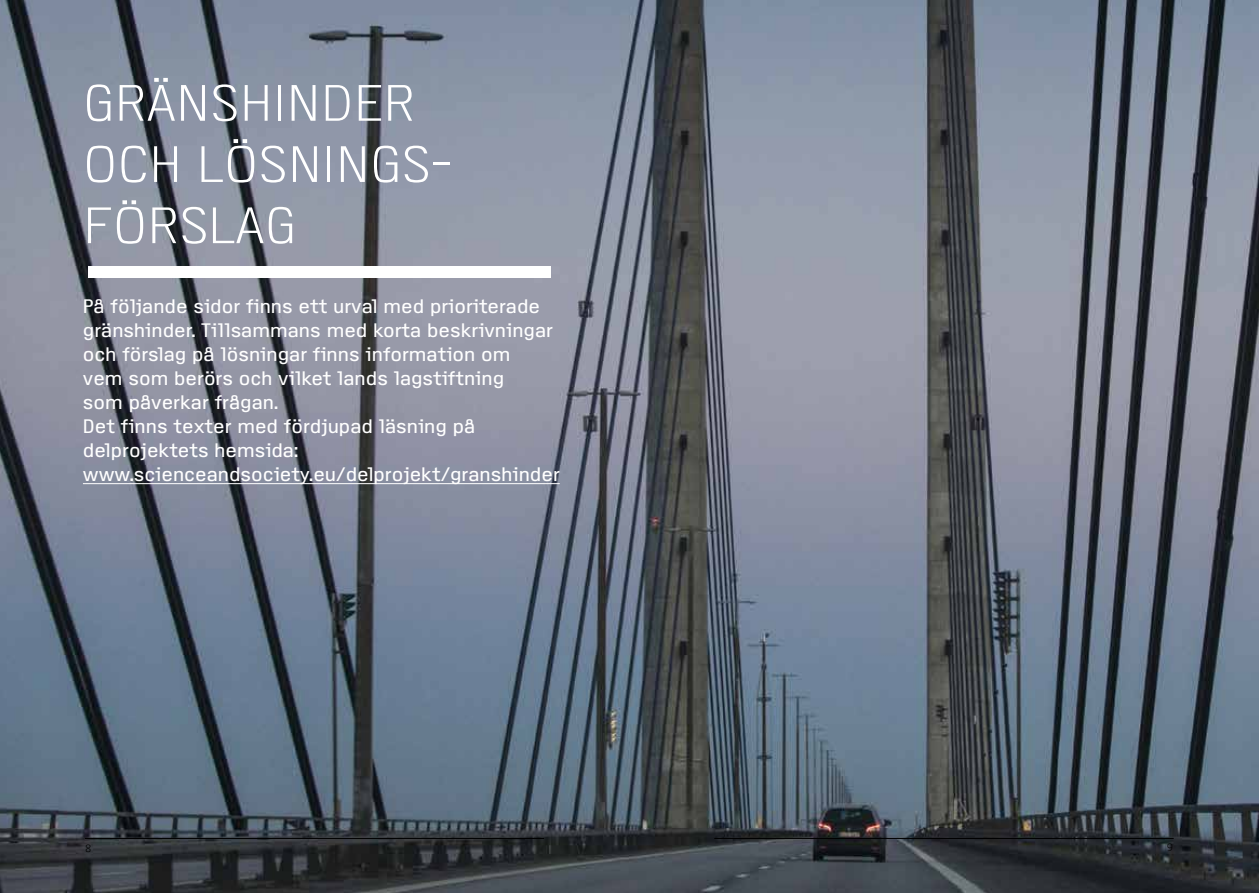
<style>
.page{position:relative;width:1259px;height:893px;background:#fff}
.page>*{position:absolute;margin:0;border:0;box-sizing:border-box;transform-origin:0 0}
.t1{font:300 51px/61.2px "Access";color:#fff}
.t2{font:19.5px/24px "Access";color:#fff}
.t3{font:300 10.5px "Access";color:#000}
</style>
<div class="page">
<img style="left:0;top:0;width:1259px;height:893px">
<hr style="left:83px;top:483px;width:477px;height:1px;background:#fff">
<div style="left:88px;top:266px;width:462px;height:12px;background:#fff"></div>
<hr style="left:714px;top:838px;width:459px;height:1px;background:#000">
<hr style="left:85px;top:838px;width:459px;height:1px;background:#000">
<h1 class="t1" style="left:83px;top:73px;width:370px">GRÄNSHINDER<br>OCH LÖSNINGS-<br>FÖRSLAG</h1>
<p class="t2" style="left:83px;top:294px;width:478px">På följande sidor finns ett urval med prioriterade gränshinder. Tillsammans med korta beskrivningar och förslag på lösningar finns information om<br>vem som berörs och vilket lands lagstiftning<br>som påverkar frågan.<br>Det finns texter med fördjupad läsning på delprojektets hemsida: www.scienceandsociety.eu/delprojekt/granshinder</p>
<p class="t3" style="left:85px;top:843px;width:8px">8</p>
<p class="t3" style="left:1166px;top:842px;width:8px">9</p>
</div>
